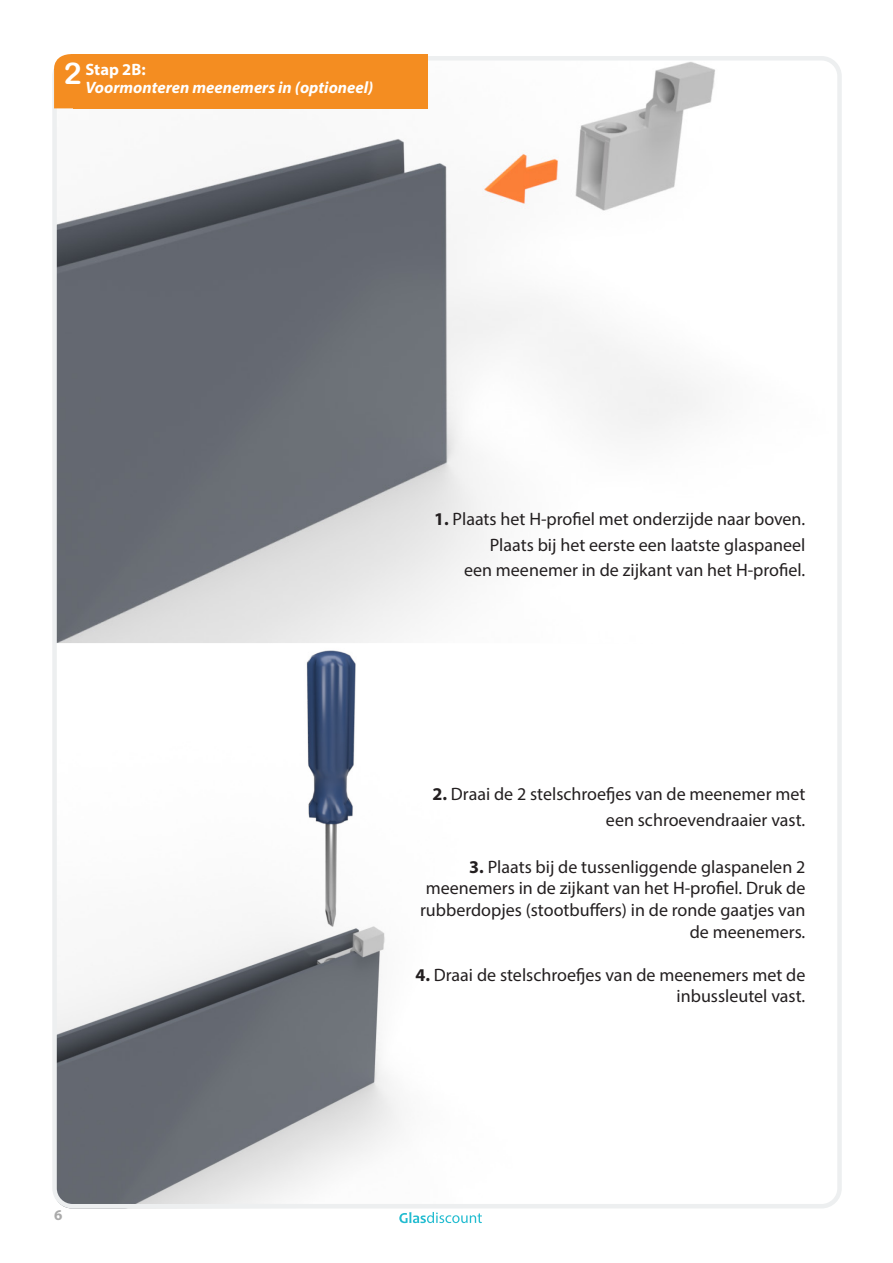
<style>
.page{position:relative;width:893px;height:1263px;background:#fff}
.page>*{position:absolute;margin:0;border:0;box-sizing:border-box;transform-origin:0 0}
.t1{font:30px "Arial Rounded MT Bold";color:#fff}
.t2{font:18px/21.6px "Myriad Pro";color:#231f20;text-align:right}
.t3{font:italic 700 16.5px "Myriad Pro";color:#fff}
.t4{font:700 16.5px "Myriad Pro";color:#fff}
.t5{font:700 15px "Myriad Pro";color:#aaa}
.s1{font-weight:700}
</style>
<div class="page">
<img style="left:57px;top:650px;width:343px;height:558px">
<svg style="left:399px;top:1212px;width:83px;height:11px"></svg>
<img style="left:57px;top:61px;width:780px;height:582px">
<div style="left:73px;top:54px;width:354px;height:54px;background:#f48d21"></div>
<svg style="left:52px;top:54px;width:21px;height:54px"></svg>
<p class="t1" style="left:64px;top:56px;width:19px">2</p>
<p class="t4" style="left:85px;top:58px;width:62px">Stap 2B:</p>
<p class="t3" style="left:85px;top:76px;width:289px">Voormonteren meenemers in (optioneel)</p>
<p class="t5" style="left:54px;top:1205px;width:10px">6</p>
<p class="t2" style="left:434px;top:508px;width:373px"><span class="s1">1.</span> Plaats het H-profiel met onderzijde naar boven.</p>
<p class="t2" style="left:490px;top:533px;width:317px">Plaats bij het eerste een laatste glaspaneel</p>
<p class="t2" style="left:464px;top:559px;width:343px">een meenemer in de zijkant van het H-profiel.</p>
<p class="t2" style="left:433px;top:781px;width:374px;line-height:25.5px"><span class="s1">2.</span> Draai de 2 stelschroefjes van de meenemer met een schroevendraaier vast.</p>
<p class="t2" style="left:469px;top:856px;width:338px"><span class="s1">3.</span> Plaats bij de tussenliggende glaspanelen 2</p>
<p class="t2" style="left:426px;top:877px;width:381px">meenemers in de zijkant van het H-profiel. Druk de</p>
<p class="t2" style="left:420px;top:899px;width:387px">rubberdopjes (stootbuffers) in de ronde gaatjes van de meenemers.</p>
<p class="t2" style="left:415px;top:964px;width:391px"><span class="s1">4.</span> Draai de stelschroefjes van de meenemers met de inbussleutel vast.</p>
</div>
